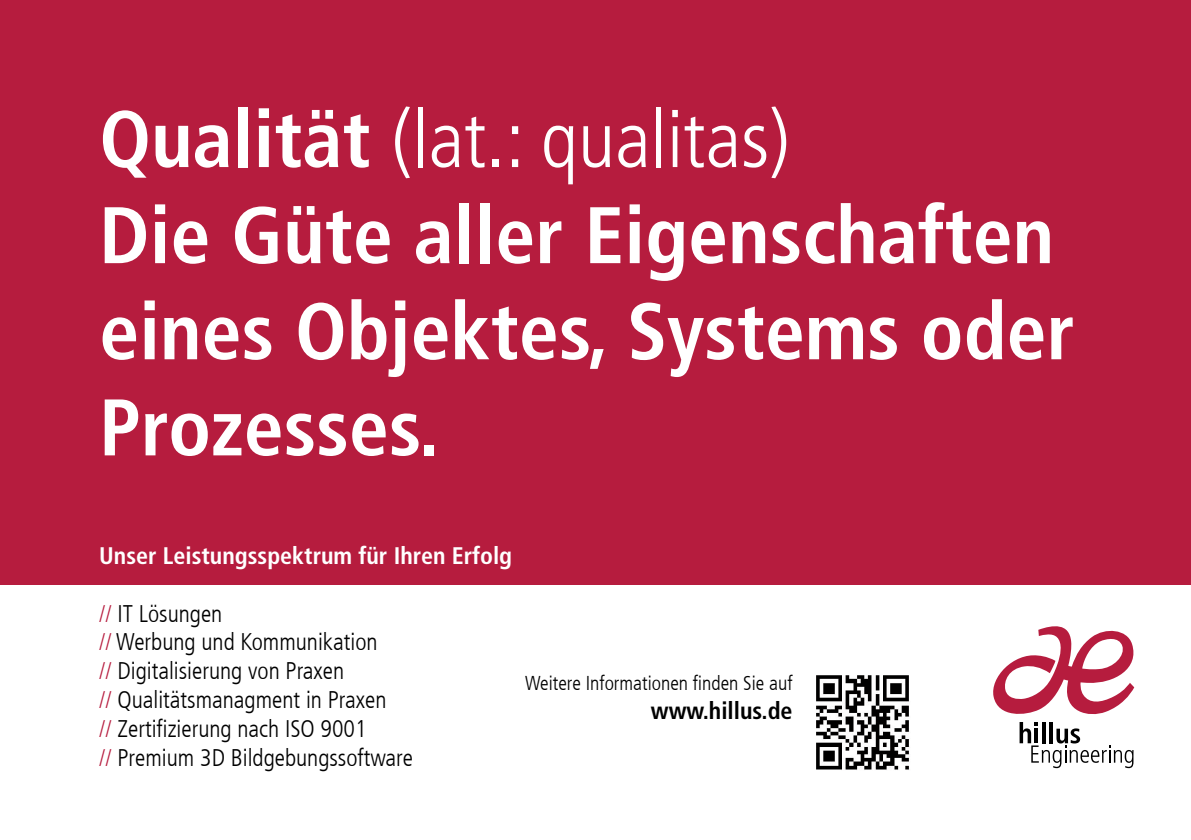
<style>
.page{position:relative;width:1191px;height:840px;background:#fff}
.page>*{position:absolute;margin:0;border:0;box-sizing:border-box;transform-origin:0 0}
.t1{font:700 condensed 80px/96px "Frutiger LT Std";color:#fff}
.t2{font:300 condensed 80px "Frutiger LT Com";color:#fff}
.t3{font:300 condensed 24px/28.8px "Frutiger LT Com";color:#000}
.t4{font:700 condensed 24px "Frutiger LT Std";color:#fff}
.t5{font:700 condensed 24px "Frutiger LT Std";color:#000}
.t6{font:300 condensed 20px "Frutiger LT Com";color:#000}
.s1{font-family:"Frutiger LT Std";font-weight:700}
.s2{color:#b61c3e}
</style>
<div class="page">
<svg style="left:993px;top:626px;width:142px;height:141px"></svg>
<div style="left:0;top:0;width:1191px;height:584px;background:#b61c3e"></div>
<img style="left:816px;top:675px;width:94px;height:95px">
<h1 class="t2" style="left:99px;top:93px;width:692px"><span class="s1">Qualität</span> (lat.: qualitas)</h1>
<h1 class="t1" style="left:99px;top:187px;width:977px">Die Güte aller Eigenschaften eines Objektes, Systems oder<br>Prozesses.</h1>
<p class="t4" style="left:99px;top:541px;width:414px">Unser Leistungsspektrum für Ihren Erfolg</p>
<p class="t3" style="left:99px;top:598px;width:315px"><span class="s2">//</span> IT Lösungen<br><span class="s2">//</span> Werbung und Kommunikation<br><span class="s2">//</span> Digitalisierung von Praxen<br><span class="s2">//</span> Qualitätsmanagment in Praxen<br><span class="s2">//</span> Zertifizierung nach ISO 9001<br><span class="s2">//</span> Premium 3D Bildgebungssoftware</p>
<p class="t6" style="left:525px;top:671px;width:269px">Weitere Informationen finden Sie auf</p>
<p class="t5" style="left:651px;top:696px;width:143px">www.hillus.de</p>
</div>
